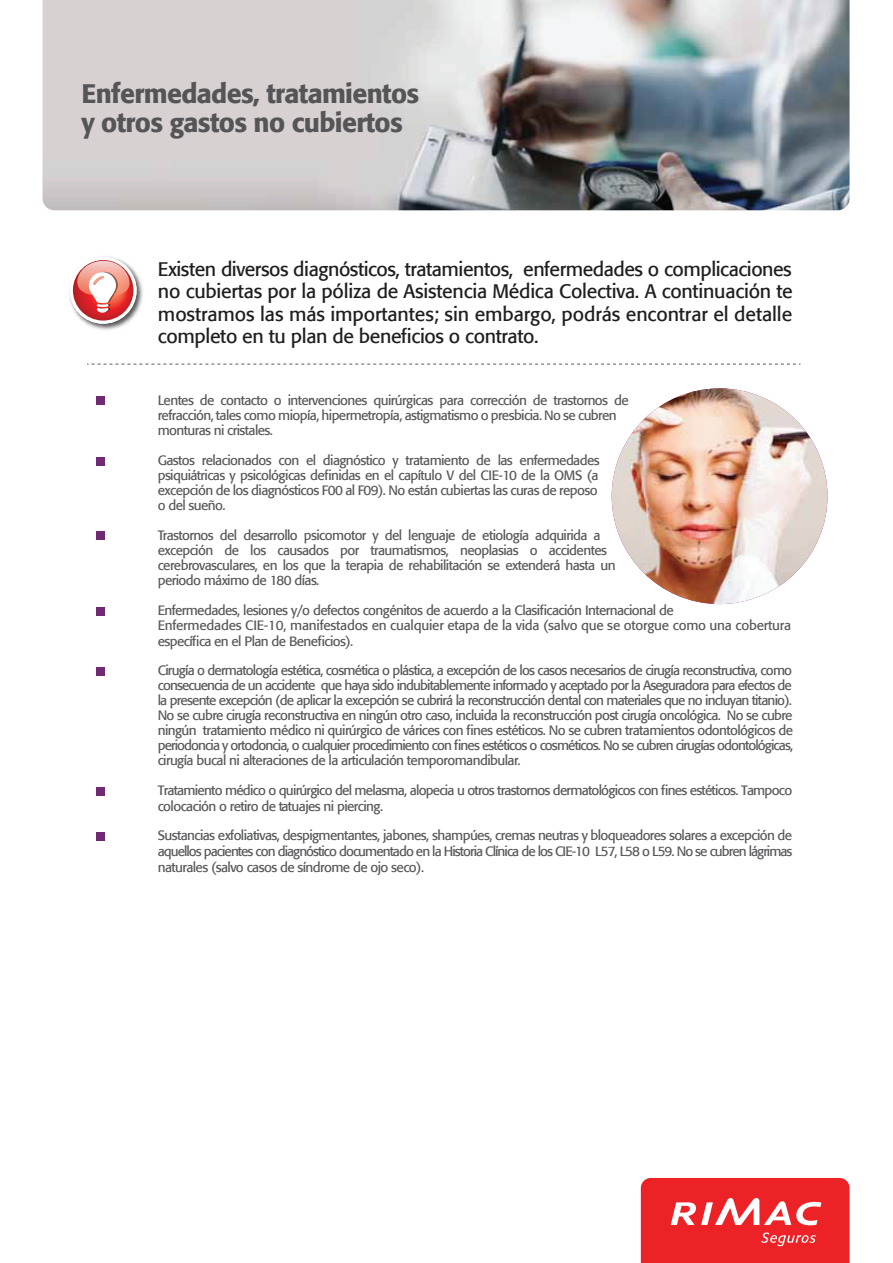
<style>
.page{position:relative;width:893px;height:1263px;background:#fff}
.page>*{position:absolute;margin:0;border:0;box-sizing:border-box;transform-origin:0 0}
.t1{font:500 26.7px/28.5px "Formata";letter-spacing:-.025em;color:#555456}
.t2{font:19.5px/22.5px "Formata";letter-spacing:-.02em;color:#211e1e;text-align:justify}
.t3{font:13.5px/15px "Formata";letter-spacing:-.04em;color:#58595b}
</style>
<div class="page">
<img style="left:43px;top:0;width:806px;height:210px">
<svg style="left:641px;top:1178px;width:208px;height:85px;background:#ee373b"></svg>
<img style="left:86px;top:274px;width:57px;height:56px">
<svg style="left:69px;top:256px;width:68px;height:68px"></svg>
<svg style="left:87px;top:364px;width:713px;height:1px"></svg>
<img style="left:612px;top:388px;width:215px;height:216px;border-radius:108px">
<div style="left:96px;top:397px;width:9px;height:8px;background:#702a74"></div>
<div style="left:96px;top:457px;width:9px;height:9px;background:#702a74"></div>
<div style="left:96px;top:532px;width:9px;height:8px;background:#702a74"></div>
<div style="left:96px;top:607px;width:9px;height:8px;background:#702a74"></div>
<div style="left:96px;top:667px;width:9px;height:8px;background:#702a74"></div>
<div style="left:96px;top:787px;width:9px;height:8px;background:#702a74"></div>
<div style="left:96px;top:832px;width:9px;height:9px;background:#702a74"></div>
<h1 class="t1" style="left:81px;top:79px;width:339px">Enfermedades, tratamientos y otros gastos no cubiertos</h1>
<p class="t2" style="left:158px;top:258px;width:636px">Existen diversos diagnósticos, tratamientos, enfermedades o complicaciones no cubiertas por la póliza de Asistencia Médica Colectiva. A continuación te mostramos las más importantes; sin embargo, podrás encontrar el detalle completo en tu plan de beneficios o contrato.</p>
<p class="t3" style="left:158px;top:393px;width:473px">Lentes de contacto o intervenciones quirúrgicas para corrección de trastornos de refracción, tales como miopía, hipermetropía, astigmatismo o presbicia. No se cubren monturas ni cristales.</p>
<p class="t3" style="left:158px;top:453px;width:443px">Gastos relacionados con el diagnóstico y tratamiento de las enfermedades psiquiátricas y psicológicas definidas en el capítulo V del CIE-10 de la OMS (a excepción de los diagnósticos F00 al F09). No están cubiertas las curas de reposo o del sueño.</p>
<p class="t3" style="left:158px;top:528px;width:459px">Trastornos del desarrollo psicomotor y del lenguaje de etiología adquirida a excepción de los causados por traumatismos, neoplasias o accidentes cerebrovasculares, en los que la terapia de rehabilitación se extenderá hasta un periodo máximo de 180 días.</p>
<p class="t3" style="left:158px;top:602px;width:635px;line-height:15.6px">Enfermedades, lesiones y/o defectos congénitos de acuerdo a la Clasificación Internacional de<br>Enfermedades CIE-10, manifestados en cualquier etapa de la vida (salvo que se otorgue como una cobertura específica en el Plan de Beneficios).</p>
<p class="t3" style="left:158px;top:663px;width:637px;text-align:justify">Cirugía o dermatología estética, cosmética o plástica, a excepción de los casos necesarios de cirugía reconstructiva, como consecuencia de un accidente que haya sido indubitablemente informado y aceptado por la Aseguradora para efectos de la presente excepción (de aplicar la excepción se cubrirá la reconstrucción dental con materiales que no incluyan titanio).<br>No se cubre cirugía reconstructiva en ningún otro caso, incluida la reconstrucción post cirugía oncológica. No se cubre ningún tratamiento médico ni quirúrgico de várices con fines estéticos. No se cubren tratamientos odontológicos de periodoncia y ortodoncia, o cualquier procedimiento con fines estéticos o cosméticos. No se cubren cirugías odontológicas, cirugía bucal ni alteraciones de la articulación temporomandibular.</p>
<p class="t3" style="left:158px;top:782px;width:636px;line-height:16.2px">Tratamiento médico o quirúrgico del melasma, alopecia u otros trastornos dermatológicos con fines estéticos. Tampoco colocación o retiro de tatuajes ni piercing.</p>
<p class="t3" style="left:158px;top:827px;width:636px;line-height:16.2px;text-align:justify">Sustancias exfoliativas, despigmentantes, jabones, shampúes, cremas neutras y bloqueadores solares a excepción de aquellos pacientes con diagnóstico documentado en la Historia Clínica de los CIE-10 L57, L58 o L59. No se cubren lágrimas naturales (salvo casos de síndrome de ojo seco).</p>
</div>
